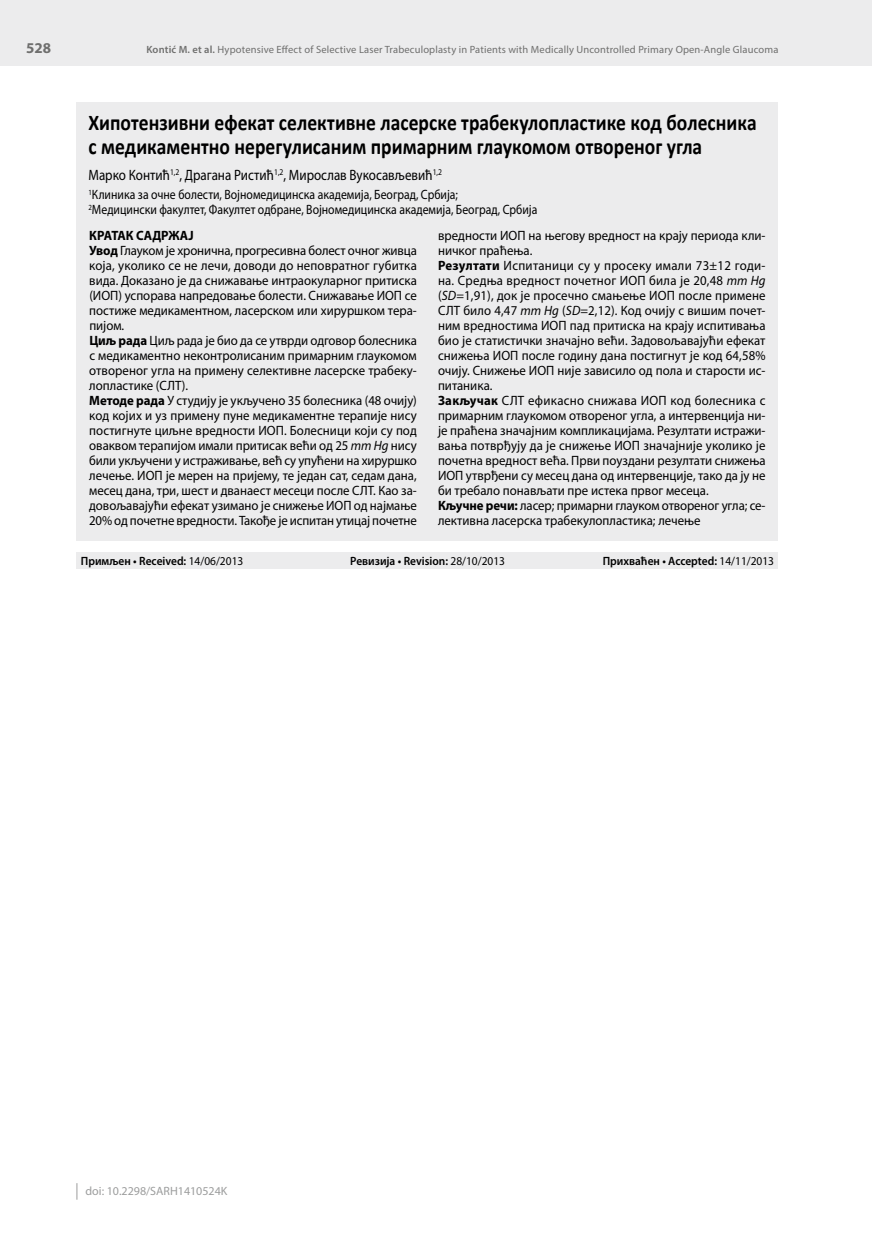
<style>
.page{position:relative;width:872px;height:1234px;background:#fff}
.page>*{position:absolute;margin:0;border:0;box-sizing:border-box;transform-origin:0 0}
.t1{font:700 22.5px/24px "Calibri";color:#000;scale:.87 1}
.t2{font:15px "Myriad Pro";color:#000;scale:.87 1}
.t3{font:700 15px "Myriad Pro";color:#6f6f6e}
.t4{font:13.5px/15px "Myriad Pro";color:#000;scale:.95 1}
.t5{font:13.5px/15px "Myriad Pro";color:#000;scale:.87 1}
.t6{font:600 12px "Myriad Pro";color:#000;scale:.95 1}
.t7{font:12px "Myriad Pro";color:#9c9d9d}
.t8{font:10.5px "Myriad Pro";letter-spacing:.015em;color:#6f6f6e}
.s1{font-weight:600}
.s2{font-weight:700}
.s3{font-style:italic}
.s4{font-weight:400}
</style>
<div class="page">
<div style="left:0;top:0;width:872px;height:66px;background:#ececed"></div>
<svg style="left:77px;top:1183px;width:1px;height:16px"></svg>
<hr style="left:871px;top:0;width:1px;height:66px;background:#9c9d9d">
<div style="left:77px;top:102px;width:701px;height:438px;background:#ececed"></div>
<div style="left:77px;top:552px;width:701px;height:16px;background:#ececed"></div>
<p class="t3" style="left:26px;top:38px;width:26px">528</p>
<p class="t8" style="left:146px;top:43px;width:633px"><span class="s1">Kontić M. et al.</span> Hypotensive Effect of Selective Laser Trabeculoplasty in Patients with Medically Uncontrolled Primary Open-Angle Glaucoma</p>
<h1 class="t1" style="left:88px;top:109px;width:769px">Хипотензивни ефекат селективне ласерске трабекулопластике код болесника с медикаментно нерегулисаним примарним глаукомом отвореног угла</h1>
<p class="t2" style="left:88px;top:166px;width:408px">Марко Контић<sup>1,2</sup>, Драгана Ристић<sup>1,2</sup>, Мирослав Вукосављевић<sup>1,2</sup></p>
<p class="t5" style="left:88px;top:187px;width:517px"><sup>1</sup>Клиника за очне болести, Војномедицинска академија, Београд, Србија;<br><sup>2</sup>Медицински факултет, Факултет одбране, Војномедицинска академија, Београд, Србија</p>
<p class="t4" style="left:89px;top:227px;width:346px"><span class="s2">КРАТАК САДРЖАЈ<br>Увод</span> Глауком је хронична, прогресивна болест очног живца која, уколико се не лечи, доводи до неповратног губитка вида. Доказано је да снижавање интраокуларног притиска (ИОП) успорава напредовање болести. Снижавање ИОП се постиже медикаментном, ласерском или хируршком тера&shy;пијом.<br><span class="s2">Циљ рада</span> Циљ рада је био да се утврди одговор болесника с медикаментно неконтролисаним примарним глаукомом отвореног угла на примену селективне ласерске трабеку&shy;лопластике (СЛТ).<br><span class="s2">Методе рада</span> У студију је укључено 35 болесника (48 очију) код којих и уз примену пуне медикаментне терапије нису постигнуте циљне вредности ИОП. Болесници који су под оваквом терапијом имали притисак већи од 25 <span class="s3">mm Hg</span> нису били укључени у истраживање, већ су упућени на хируршко лечење. ИОП је мерен на пријему, те један сат, седам дана, месец дана, три, шест и дванаест месеци после СЛТ. Као за&shy;довољавајући ефекат узимано је снижење ИОП од најмање 20% од почетне вредности. Такође је испитан утицај почетне</p>
<p class="t4" style="left:438px;top:227px;width:346px">вредности ИОП на његову вредност на крају периода кли&shy;ничког праћења.<br><span class="s2">Резултати</span> Испитаници су у просеку имали 73±12 годи&shy;на. Средња вредност почетног ИОП била је 20,48 <span class="s3">mm Hg </span>(<span class="s3">SD</span>=1,91), док је просечно смањење ИОП после примене СЛТ било 4,47 <span class="s3">mm Hg</span> (<span class="s3">SD</span>=2,12). Код очију с вишим почет&shy;ним вредностима ИОП пад притиска на крају испитивања био је статистички значајно већи. Задовољавајући ефекат снижења ИОП после годину дана постигнут је код 64,58% очију. Снижење ИОП није зависило од пола и старости ис&shy;питаника.<br><span class="s2">Закључак</span> СЛТ ефикасно снижава ИОП код болесника с примарним глаукомом отвореног угла, а интервенција ни&shy;је праћена значајним компликацијама. Резултати истражи&shy;вања потврђују да је снижење ИОП значајније уколико је почетна вредност већа. Први поуздани резултати снижења ИОП утврђени су месец дана од интервенције, тако да ју не би требало понављати пре истека првог месеца.<br><span class="s2">Кључне речи:</span> ласер; примарни глауком отвореног угла; се&shy;лективна ласерска трабекулопластика; лечење</p>
<p class="t6" style="left:81px;top:553px;width:173px">Примљен • Received: <span class="s4">14/06/2013</span></p>
<p class="t6" style="left:350px;top:553px;width:164px">Ревизија • Revision: <span class="s4">28/10/2013</span></p>
<p class="t6" style="left:603px;top:553px;width:182px">Прихваћен • Accepted: <span class="s4">14/11/2013</span></p>
<p class="t7" style="left:86px;top:1183px;width:143px">doi: 10.2298/SARH1410524K</p>
</div>
